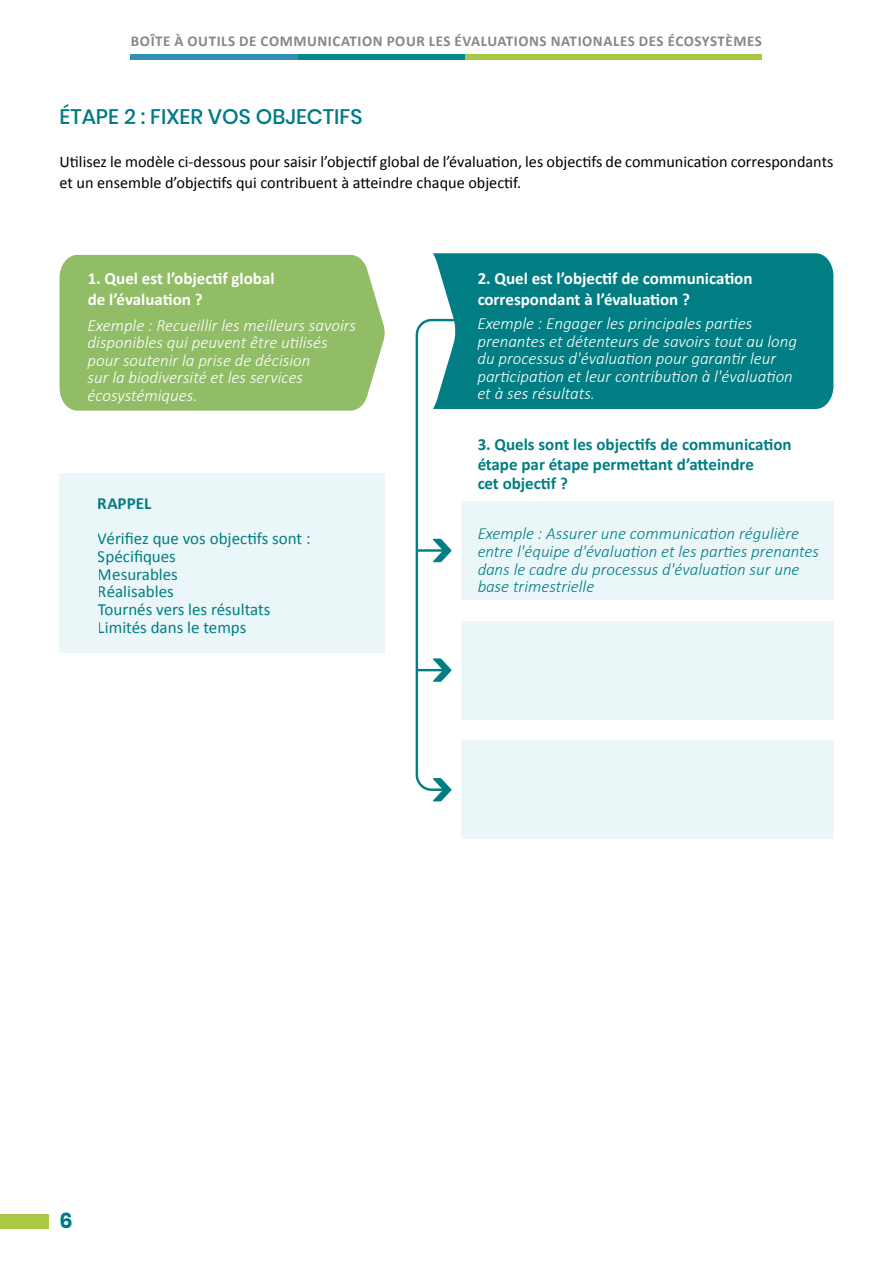
<style>
.page{position:relative;width:893px;height:1263px;background:#fff}
.page>*{position:absolute;margin:0;border:0;box-sizing:border-box;transform-origin:0 0}
.SUB_TITLE{font:500 21px "Poppins";color:#007b83}
.t1{font:700 21px "Poppins";color:#007b83}
.t2{font:italic 300 16.95px/17.4px "Calibri";color:#fff}
.t3{font:italic 300 16.95px/17.7px "Calibri";color:#017e83}
.t4{font:700 16.95px/20.4px "Calibri";color:#fff}
.t5{font:16.95px/17.7px "Calibri";color:#017e83}
.t6{font:700 16.95px/19.4px "Calibri";color:#017e83}
.BODY{font:16.2px/21.6px "Calibri";color:#000}
.t7{font:700 15px "Calibri";letter-spacing:.04em;color:#878787}
</style>
<div class="page">
<div style="left:131px;top:55px;width:167px;height:5px;background:#3090ba"></div>
<div style="left:298px;top:55px;width:167px;height:5px;background:#06878b"></div>
<div style="left:465px;top:55px;width:297px;height:5px;background:#a7c944"></div>
<div style="left:0;top:1214px;width:49px;height:14px;background:#a7c944"></div>
<div style="left:461px;top:501px;width:372px;height:98px;background:#eaf6f8"></div>
<div style="left:461px;top:621px;width:372px;height:98px;background:#eaf6f8"></div>
<div style="left:461px;top:741px;width:372px;height:98px;background:#eaf6f8"></div>
<div style="left:60px;top:473px;width:325px;height:180px;background:#eaf6f8"></div>
<div style="left:60px;top:255px;width:325px;height:156px;background:#91bd66"></div>
<div style="left:433px;top:253px;width:400px;height:156px;background:#017e83"></div>
<svg style="left:415px;top:318px;width:49px;height:483px"></svg>
<hr style="left:417px;top:669px;width:28px;height:2px;background:#017e83">
<hr style="left:417px;top:549px;width:28px;height:3px;background:#017e83">
<p class="t7" style="left:131px;top:31px;width:633px">BOÎTE À OUTILS DE COMMUNICATION POUR LES ÉVALUATIONS NATIONALES DES ÉCOSYSTÈMES</p>
<p class="SUB_TITLE" style="left:60px;top:104px;width:304px">ÉTAPE 2 : FIXER VOS OBJECTIFS</p>
<p class="BODY" style="left:60px;top:150px;width:775px">Utilisez le modèle ci-dessous pour saisir l’objectif global de l’évaluation, les objectifs de communication correspondants et un ensemble d’objectifs qui contribuent à atteindre chaque objectif.</p>
<p class="t4" style="left:88px;top:268px;width:189px">1. Quel est l’objectif global de l’évaluation ?</p>
<p class="t4" style="left:477px;top:268px;width:277px">2. Quel est l’objectif de communication correspondant à l’évaluation ?</p>
<p class="t2" style="left:88px;top:316px;width:270px">Exemple : Recueillir les meilleurs savoirs disponibles qui peuvent être utilisés pour soutenir la prise de décision<br>sur la biodiversité et les services écosystémiques.</p>
<p class="t6" style="left:98px;top:493px;width:55px">RAPPEL</p>
<p class="t5" style="left:98px;top:529px;width:214px">Vérifiez que vos objectifs sont :<br>Spécifiques<br>Mesurables<br>Réalisables<br>Tournés vers les résultats<br>Limités dans le temps</p>
<p class="t2" style="left:477px;top:315px;width:321px">Exemple : Engager les principales parties prenantes et détenteurs de savoirs tout au long du processus d'évaluation pour garantir leur participation et leur contribution à l'évaluation et à ses résultats.</p>
<p class="t6" style="left:477px;top:435px;width:316px">3. Quels sont les objectifs de communication étape par étape permettant d’atteindre<br>cet objectif ?</p>
<p class="t3" style="left:477px;top:524px;width:343px">Exemple : Assurer une communication régulière entre l'équipe d'évaluation et les parties prenantes dans le cadre du processus d'évaluation sur une base trimestrielle</p>
<p class="t1" style="left:59px;top:1209px;width:15px">6</p>
</div>
